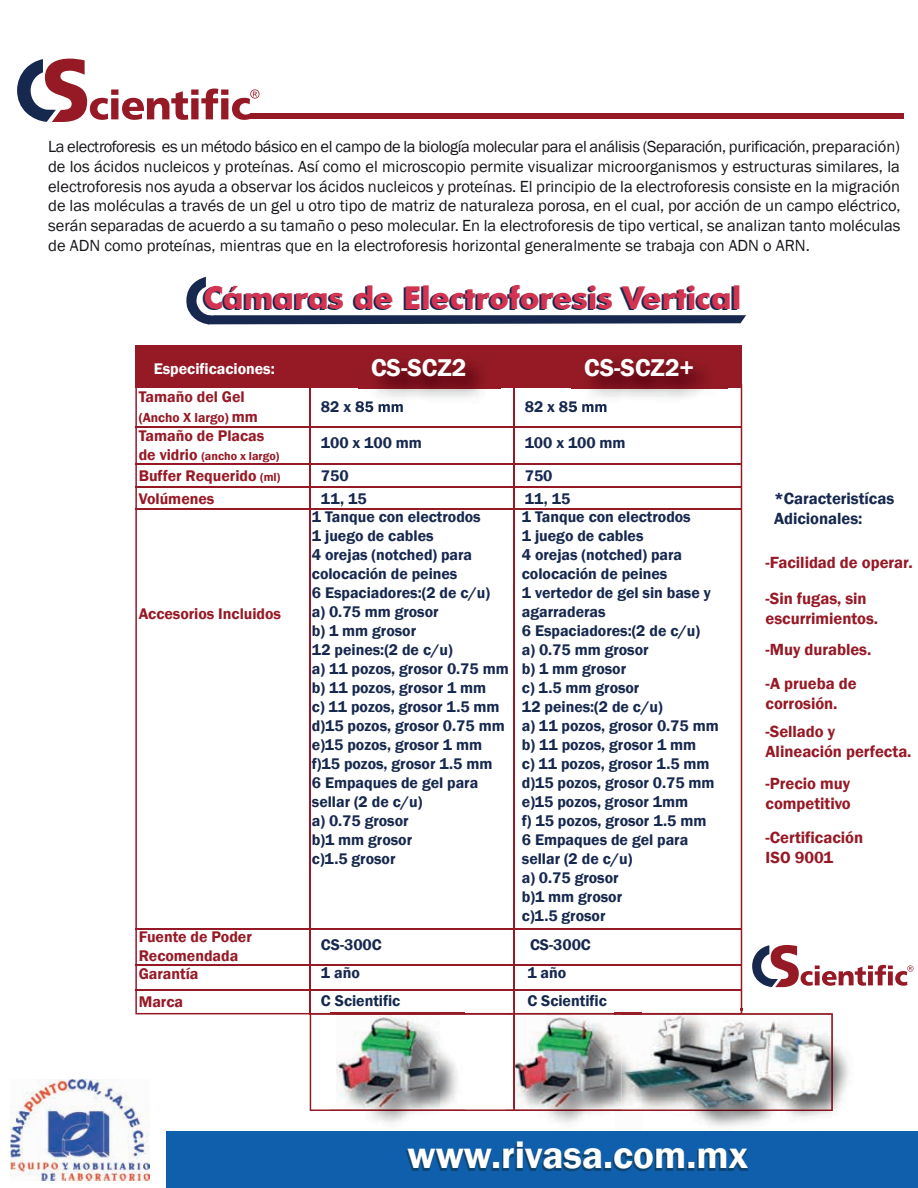
<style>
.page{position:relative;width:918px;height:1188px;background:#fff}
.page>*{position:absolute;margin:0;border:0;box-sizing:border-box;transform-origin:0 0}
.t1{font:600 38.7px "Franklin Gothic";color:#fff}
.t2{font:700 31.5px "Futura BT";letter-spacing:-.005em;color:#17284f}
.t3{font:600 24.9px "Franklin Gothic";letter-spacing:-.005em;color:#fff}
.t4{font:600 16.65px/20px "Franklin Gothic";letter-spacing:-.005em;color:#961a26}
.t5{font:600 16.65px/20px "Franklin Gothic";letter-spacing:-.005em;color:#17284f}
.t6{font:16.5px/19.8px "Franklin Gothic";color:#17141a;text-align:justify}
.t7{font:600 15.9px/19px "Franklin Gothic";letter-spacing:-.005em;color:#17284f}
.t8{font:600 15.9px/27.9px "Franklin Gothic";letter-spacing:-.005em;color:#961a26}
.t9{font:600 15.9px "Franklin Gothic";color:#fff}
.t10{font:600 13.5px "Franklin Gothic";color:#961a26}
.t11{font:600 12px "Franklin Gothic";letter-spacing:-.005em;color:#961a26}
.s1{font-size:15.9px}
.s2{font-size:12px}
.s3{color:#0e446e}
</style>
<div class="page">
<svg style="left:752px;top:945px;width:161px;height:42px"></svg>
<svg style="left:17px;top:59px;width:242px;height:63px"></svg>
<div style="left:250px;top:114px;width:654px;height:5px;background:#961a26"></div>
<svg style="left:135px;top:384px;width:607px;height:630px"></svg>
<hr style="left:310px;top:388px;width:1px;height:627px;background:#961a26">
<hr style="left:513px;top:388px;width:2px;height:722px;background:#961a26">
<hr style="left:135px;top:426px;width:606px;height:2px;background:#961a26">
<hr style="left:135px;top:463px;width:606px;height:2px;background:#961a26">
<hr style="left:135px;top:487px;width:606px;height:1px;background:#961a26">
<hr style="left:135px;top:508px;width:606px;height:2px;background:#961a26">
<hr style="left:135px;top:929px;width:606px;height:1px;background:#961a26">
<hr style="left:135px;top:964px;width:606px;height:1px;background:#961a26">
<hr style="left:135px;top:990px;width:606px;height:1px;background:#961a26">
<div style="left:135px;top:346px;width:606px;height:42px;background:#961a26"></div>
<svg style="left:310px;top:1013px;width:196px;height:98px"></svg>
<img style="left:330px;top:1010px;width:135px;height:122px">
<img style="left:330px;top:1013px;width:135px;height:98px">
<img style="left:337px;top:1016px;width:103px;height:92px">
<img style="left:337px;top:1015px;width:103px;height:1px">
<img style="left:506px;top:1010px;width:109px;height:122px">
<img style="left:506px;top:1013px;width:109px;height:98px">
<img style="left:513px;top:1010px;width:2px;height:99px">
<img style="left:515px;top:1016px;width:100px;height:92px">
<img style="left:513px;top:1016px;width:2px;height:92px">
<img style="left:513px;top:1015px;width:102px;height:1px">
<img style="left:615px;top:1008px;width:243px;height:124px">
<img style="left:622px;top:1011px;width:210px;height:98px">
<img style="left:642px;top:1011px;width:100px;height:2px">
<img style="left:642px;top:1013px;width:190px;height:96px">
<svg style="left:615px;top:1013px;width:27px;height:3px"></svg>
<img style="left:622px;top:1013px;width:20px;height:2px">
<img style="left:358px;top:345px;width:143px;height:73px">
<img style="left:358px;top:401px;width:15px;height:11px">
<svg style="left:379px;top:404px;width:24px;height:8px"></svg>
<img style="left:358px;top:346px;width:143px;height:42px">
<img style="left:572px;top:345px;width:156px;height:73px">
<svg style="left:572px;top:401px;width:35px;height:11px"></svg>
<img style="left:572px;top:346px;width:156px;height:42px">
<svg style="left:186px;top:277px;width:560px;height:47px"></svg>
<div style="left:166px;top:1132px;width:752px;height:56px;background:#0f5fad"></div>
<svg style="left:406px;top:1143px;width:342px;height:28px"></svg>
<img style="left:10px;top:1080px;width:139px;height:100px">
<p class="t6" style="left:48px;top:137px;width:854px">La electroforesis es un método básico en el campo de la biología molecular para el análisis (Separación, purificación,preparación) de los ácidos nucleicos y proteínas. Así como el microscopio permite visualizar microorganismos y estructuras similares, la electroforesis nos ayuda a observar los ácidos nucleicos y proteínas. El principio de la electroforesis consiste en la migración de las moléculas a través de un gel u otro tipo de matriz de naturaleza porosa, en el cual, por acción de un campo eléctrico, serán separadas de acuerdo a su tamaño o peso molecular. En la electroforesis de tipo vertical, se analizan tanto moléculas de ADN como proteínas, mientras que en la electroforesis horizontal generalmente se trabaja con ADN o ARN.</p>
<h2 class="t2" style="left:201px;top:280px;width:540px">Cámaras de Electroforesis Vertical</h2>
<p class="t9" style="left:154px;top:359px;width:123px">Especificaciones:</p>
<p class="t8" style="left:139px;top:383px;width:108px">Tamaño del Gel</p>
<p class="t10" style="left:139px;top:409px;width:121px">(Ancho X largo) <span class="s1">mm</span></p>
<p class="t8" style="left:139px;top:422px;width:127px">Tamaño de Placas</p>
<p class="t11" style="left:139px;top:448px;width:142px"><span class="s1">de vidrio</span> (ancho x largo)</p>
<p class="t8" style="left:139px;top:462px;width:143px">Buffer Requerido <span class="s2">(ml)</span></p>
<h3 class="t3" style="left:371px;top:353px;width:97px">CS-SCZ2</h3>
<h3 class="t3" style="left:584px;top:353px;width:111px">CS-SCZ2+</h3>
<p class="t7" style="left:321px;top:397px;width:84px">82 x 85 mm</p>
<p class="t7" style="left:525px;top:397px;width:84px">82 x 85 mm</p>
<p class="t7" style="left:321px;top:433px;width:103px">100 x 100 mm</p>
<p class="t7" style="left:525px;top:433px;width:102px">100 x 100 mm</p>
<p class="t7" style="left:321px;top:466px;width:29px">750</p>
<p class="t7" style="left:525px;top:466px;width:29px">750</p>
<p class="t8" style="left:139px;top:485px;width:77px">Volúmenes</p>
<p class="t7" style="left:321px;top:489px;width:47px">11, 15</p>
<p class="t7" style="left:525px;top:489px;width:47px">11, 15</p>
<p class="t5" style="left:774px;top:488px;width:122px">*Caracteristícas<br>Adicionales:</p>
<p class="t4" style="left:766px;top:553px;width:149px">-Facilidad de operar.</p>
<p class="t7" style="left:312px;top:507px;width:198px">1 Tanque con electrodos<br>1 juego de cables<br>4 orejas (notched) para colocación de peines<br>6 Espaciadores:(2 de c/u)<br>a) 0.75 mm grosor<br>b) 1 mm grosor<br>12 peines:(2 de c/u)<br>a) 11 pozos, grosor 0.75 mm b) 11 pozos, grosor 1 mm<br>c) 11 pozos, grosor 1.5 mm d)15 pozos, grosor 0.75 mm e)15 pozos, grosor 1 mm f)15 pozos, grosor 1.5 mm<br>6 Empaques de gel para sellar (2 de c/u)<br>a) 0.75 grosor<br>b)1 mm grosor<br>c)1.5 grosor</p>
<p class="t7" style="left:522px;top:507px;width:198px">1 Tanque con electrodos<br>1 juego de cables<br>4 orejas (notched) para colocación de peines<br>1 vertedor de gel sin base y agarraderas<br>6 Espaciadores:(2 de c/u)<br>a) 0.75 mm grosor<br>b) 1 mm grosor<br>c) 1.5 mm grosor<br>12 peines:(2 de c/u)<br>a) 11 pozos, grosor 0.75 mm b) 11 pozos, grosor 1 mm<br>c) 11 pozos, grosor 1.5 mm d)15 pozos, grosor 0.75 mm e)15 pozos, grosor 1mm<br>f) 15 pozos, grosor 1.5 mm<br>6 Empaques de gel para sellar (2 de c/u)<br>a) 0.75 grosor<br>b)1 mm grosor<br>c)1.5 grosor</p>
<p class="t4" style="left:766px;top:589px;width:114px">-Sin fugas, sin escurrimientos.</p>
<p class="t8" style="left:139px;top:600px;width:144px">Accesorios Incluidos</p>
<p class="t4" style="left:766px;top:639px;width:107px">-Muy durables.</p>
<p class="t4" style="left:766px;top:674px;width:93px">-A prueba de corrosión.</p>
<p class="t4" style="left:766px;top:722px;width:148px">-Sellado y<br>Alineación perfecta.</p>
<p class="t4" style="left:766px;top:774px;width:87px">-Precio muy competitivo</p>
<p class="t4" style="left:766px;top:828px;width:99px">-Certificación<br>ISO 9001</p>
<p class="t8" style="left:139px;top:927px;width:115px;line-height:19px">Fuente de Poder<br>Recomendada</p>
<p class="t8" style="left:139px;top:960px;width:61px">Garantía<br>Marca</p>
<p class="t7" style="left:321px;top:931px;width:81px;line-height:27.8px">CS-300C<br>1 año<br>C Scientific</p>
<p class="t7" style="left:530px;top:936px;width:62px">CS-300C</p>
<p class="t7" style="left:527px;top:959px;width:81px;line-height:27.9px">1 año<br>C Scientific</p>
<h1 class="t1" style="left:407px;top:1131px;width:343px"><span class="s3">www.riv</span>asa.com.mx</h1>
</div>
